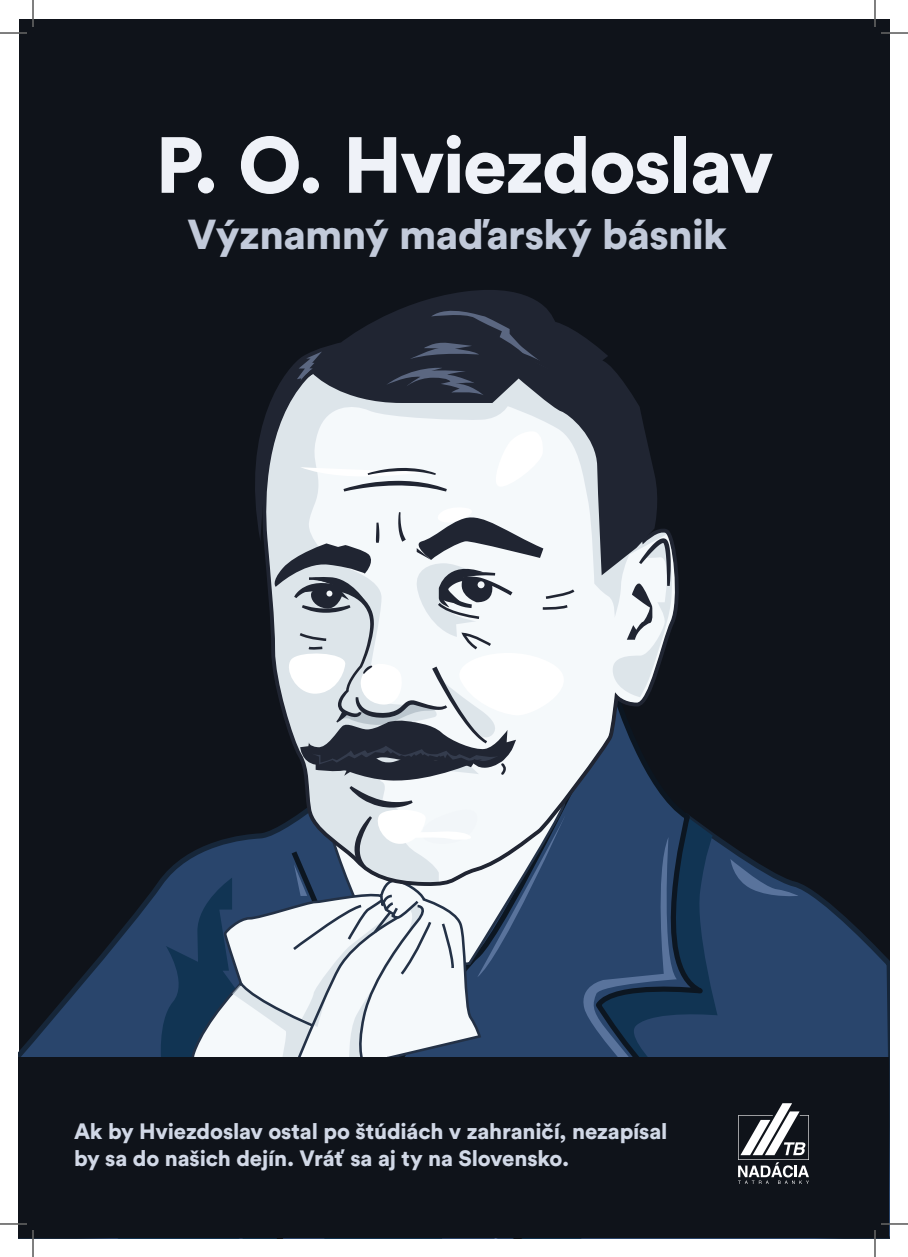
<style>
.page{position:relative;width:908px;height:1257px;background:#fff}
.page>*{position:absolute;margin:0;border:0;box-sizing:border-box;transform-origin:0 0}
.t1{font:900 78.5px "Circular Pro";letter-spacing:-.025em;color:#eff2f8}
.t2{font:900 41.4px "Circular Pro";letter-spacing:-.015em;color:#c2cada}
.t3{font:900 22px/26.4px "Circular Pro";letter-spacing:-.01em;color:#d1d8e6}
</style>
<div class="page">
<div style="left:19px;top:19px;width:870px;height:1204px;background:#0f131a"></div>
<svg style="left:19px;top:966px;width:73px;height:91px"></svg>
<svg style="left:92px;top:905px;width:49px;height:152px;fill:#29456c"></svg>
<svg style="left:717px;top:836px;width:172px;height:221px"></svg>
<svg style="left:705px;top:827px;width:12px;height:230px;background:#244065"></svg>
<svg style="left:677px;top:815px;width:28px;height:242px;background:#163554"></svg>
<svg style="left:590px;top:887px;width:87px;height:170px;background:#294468"></svg>
<svg style="left:730px;top:859px;width:68px;height:39px"></svg>
<svg style="left:255px;top:290px;width:273px;height:216px"></svg>
<svg style="left:258px;top:297px;width:424px;height:590px"></svg>
<svg style="left:141px;top:506px;width:449px;height:551px"></svg>
<div style="left:19px;top:1057px;width:870px;height:181px;background:#0f131a"></div>
<svg style="left:738px;top:1103px;width:71px;height:81px"></svg>
<hr style="left:0;top:32px;width:27px;height:2px;background:#fff">
<hr style="left:881px;top:32px;width:27px;height:2px;background:#fff">
<hr style="left:32px;top:0;width:2px;height:27px;background:#fff">
<hr style="left:32px;top:1230px;width:2px;height:27px;background:#fff">
<hr style="left:874px;top:0;width:2px;height:27px;background:#fff">
<hr style="left:874px;top:1230px;width:2px;height:27px;background:#fff">
<svg style="left:0;top:33px;width:27px;height:1px"></svg>
<svg style="left:881px;top:33px;width:27px;height:1px"></svg>
<svg style="left:0;top:1223px;width:27px;height:1px"></svg>
<svg style="left:881px;top:1223px;width:27px;height:1px"></svg>
<svg style="left:33px;top:0;width:1px;height:27px"></svg>
<svg style="left:33px;top:1230px;width:1px;height:27px"></svg>
<svg style="left:875px;top:0;width:1px;height:27px"></svg>
<svg style="left:875px;top:1230px;width:1px;height:27px"></svg>
<h1 class="t1" style="left:156px;top:110px;width:619px">P. O. Hviezdoslav</h1>
<h2 class="t2" style="left:187px;top:205px;width:541px">Významný maďarský básnik</h2>
<p class="t3" style="left:74px;top:1117px;width:595px">Ak by Hviezdoslav ostal po štúdiách v zahraničí, nezapísal by sa do našich dejín. Vráť sa aj ty na Slovensko.</p>
</div>
